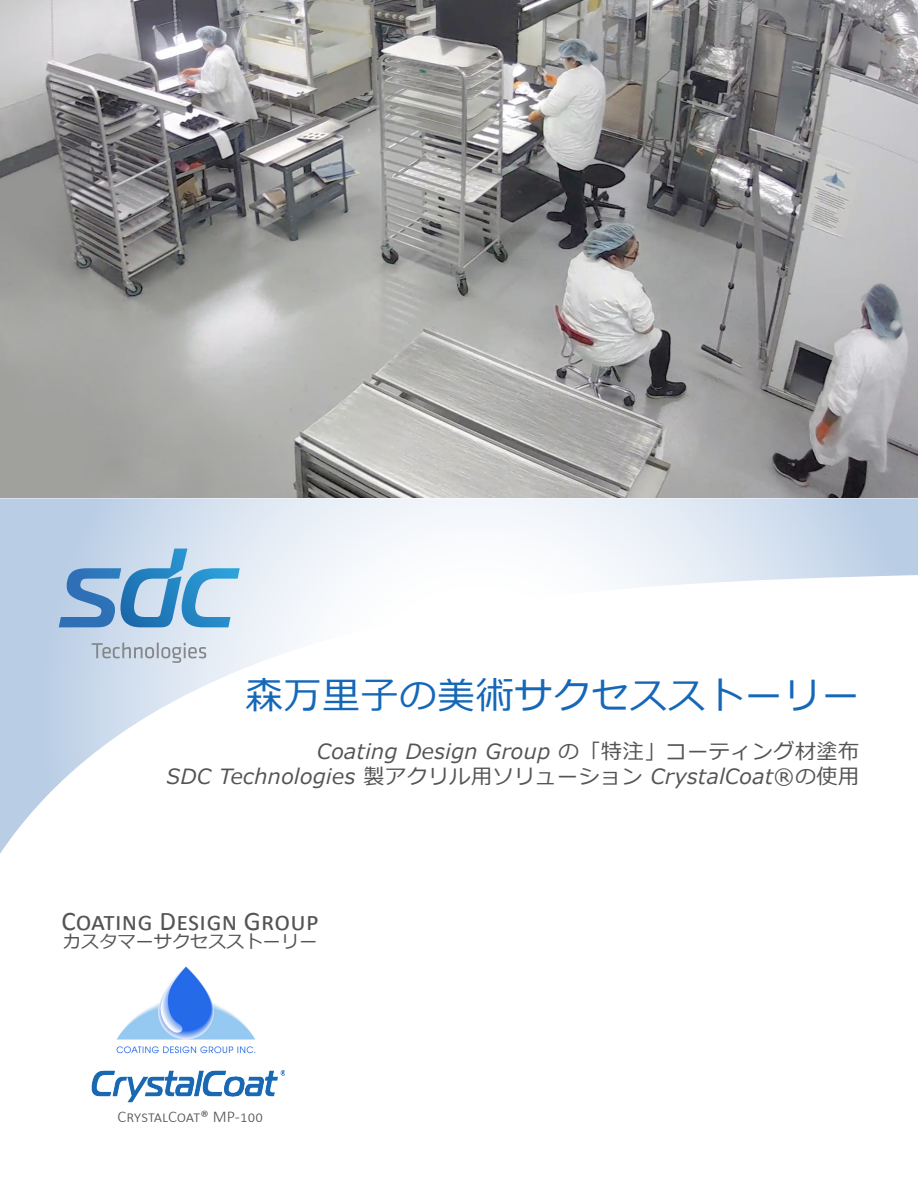
<style>
.page{position:relative;width:918px;height:1188px;background:#fff}
.page>*{position:absolute;margin:0;border:0;box-sizing:border-box;transform-origin:0 0}
.HEADINGS_-_MAIN_BLUE{font:37.5px "Meiryo";letter-spacing:.025em;color:#1567b8}
.BODY_TEXT_-_LEFT_HEADINGS{font:27px "Calibri";letter-spacing:.01em;color:#545454}
.HEADINGS_-_GREY{font:italic 21px "Meiryo";letter-spacing:.025em;color:#545454}
.BODY_TEXT_-_LEFT_HEADINGS-2{font:italic 18px "Meiryo";letter-spacing:.01em;color:#545454}
.BODY_TEXT_-_LEFT_HEADINGS-3{font:300 16.5px "Calibri";letter-spacing:.01em;color:#545454}
.s1{font-style:normal}
.s2{font-weight:400}
</style>
<div class="page">
<svg style="left:0;top:498px;width:918px;height:356px"></svg>
<svg style="left:59px;top:549px;width:181px;height:78px;background:#8fb9db"></svg>
<svg style="left:92px;top:642px;width:114px;height:21px;background:#c2cbd7"></svg>
<img style="left:0;top:0;width:918px;height:497px">
<img style="left:91px;top:1071px;width:194px;height:31px">
<img style="left:116px;top:966px;width:140px;height:88px">
<p class="HEADINGS_-_MAIN_BLUE" style="left:245px;top:669px;width:616px">森万里子の美術サクセスストーリー</p>
<p class="HEADINGS_-_GREY" style="left:317px;top:737px;width:543px">Coating Design Group の「特注」コーティング材塗布</p>
<p class="HEADINGS_-_GREY" style="left:167px;top:762px;width:694px">SDC Technologies 製アクリル用ソリューション CrystalCoat<span class="s1">®</span>の使用</p>
<p class="BODY_TEXT_-_LEFT_HEADINGS" style="left:62px;top:904px;width:259px">Coating Design Group</p>
<p class="BODY_TEXT_-_LEFT_HEADINGS-2" style="left:63px;top:929px;width:256px">カスタマーサクセスストーリー</p>
<p class="BODY_TEXT_-_LEFT_HEADINGS-3" style="left:117px;top:1106px;width:147px">CrystalCoat<span class="s2">®</span> MP-100</p>
</div>
